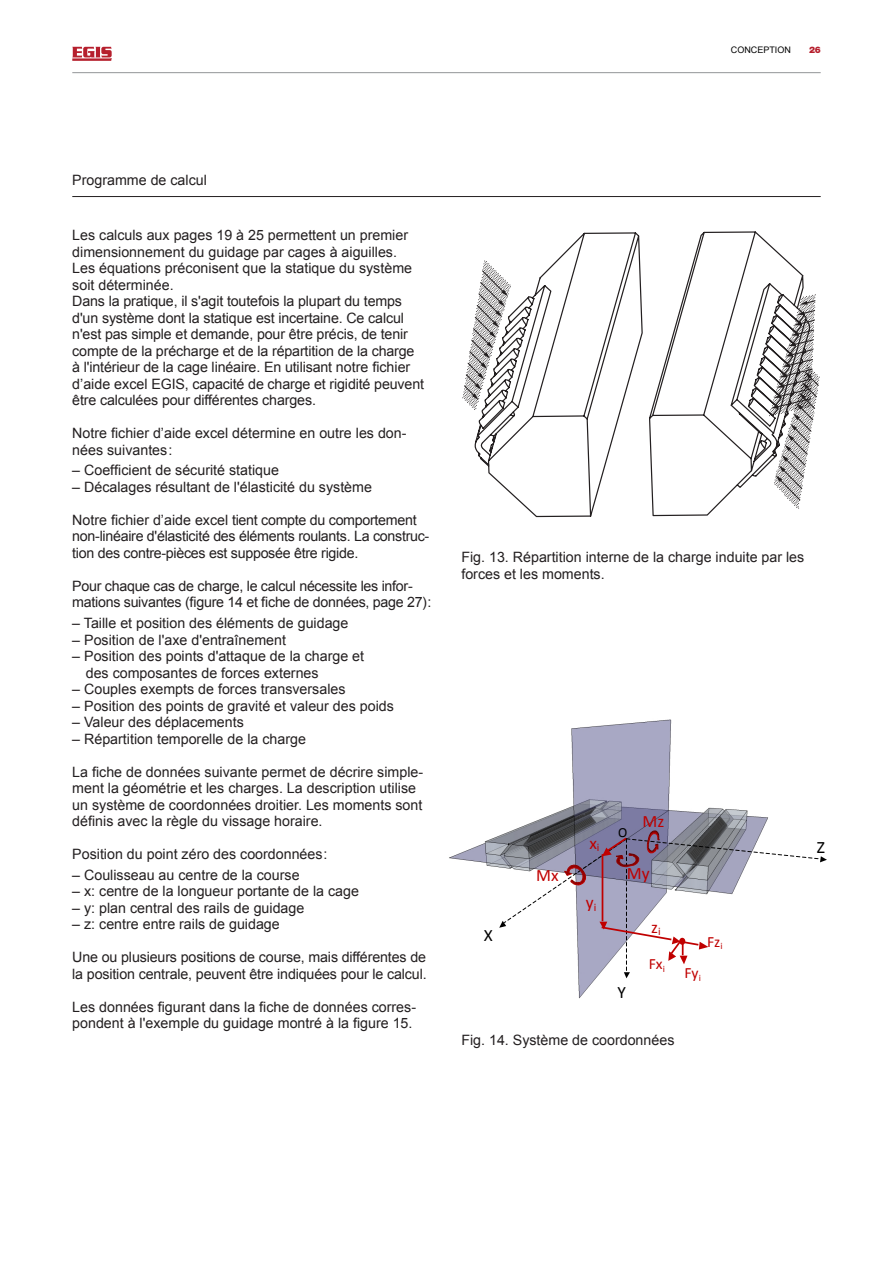
<style>
.page{position:relative;width:893px;height:1263px;background:#fff}
.page>*{position:absolute;margin:0;border:0;box-sizing:border-box;transform-origin:0 0}
.t1{font:17.4px "Calibri";color:#c00000}
.t2{font:17.4px "Calibri";color:#000}
.t3{font:15.75px "Calibri";color:#c00000}
.t4{font:14.25px/16.5px "Arial";color:#231f20}
.t5{font:14.25px/16.5px "Arial";letter-spacing:-.02em;color:#231f20}
.t6{font:13.95px "Calibri";color:#000}
.t7{font:9px "Arial";color:#000}
.t8{font:900 9px "Helvetica Neue LT Std";color:#b61f2d}
.s1{font-size:9.6px}
</style>
<div class="page">
<svg style="left:527px;top:231px;width:260px;height:287px"></svg>
<svg style="left:462px;top:260px;width:358px;height:249px"></svg>
<svg style="left:464px;top:270px;width:355px;height:231px"></svg>
<img style="left:449px;top:719px;width:319px;height:280px">
<svg style="left:499px;top:830px;width:328px;height:148px"></svg>
<hr style="left:72px;top:196px;width:749px;height:1px;background:#231f20">
<svg style="left:72px;top:47px;width:40px;height:14px"></svg>
<hr style="left:72px;top:72px;width:749px;height:1px;background:#939598">
<p class="t7" style="left:731px;top:44px;width:62px">CONCEPTION</p>
<p class="t8" style="left:809px;top:45px;width:13px">26</p>
<p class="t4" style="left:72px;top:172px;width:136px">Programme de calcul</p>
<p class="t4" style="left:72px;top:227px;width:353px">Les calculs aux pages 19 à 25 permettent un premier dimensionnement du guidage par cages à aiguilles.<br>Les équations préconisent que la statique du système soit déterminée.<br>Dans la pratique, il s'agit toutefois la plupart du temps d'un système dont la statique est incertaine. Ce calcul n'est pas simple et demande, pour être précis, de tenir compte de la précharge et de la répartition de la charge à l'intérieur de la cage linéaire. En utilisant notre fichier d’aide excel EGIS, capacité de charge et rigidité peuvent être calculées pour différentes charges.</p>
<p class="t4" style="left:72px;top:425px;width:336px">Notre fichier d’aide excel détermine en outre les don&shy;nées suivantes:</p>
<p class="t4" style="left:72px;top:462px;width:208px">– Coefficient de sécurité statique</p>
<p class="t4" style="left:72px;top:479px;width:301px">– Décalages résultant de l'élasticité du système</p>
<p class="t5" style="left:72px;top:512px;width:359px">Notre fichier d’aide excel tient compte du comportement non-linéaire d'élasticité des éléments roulants. La construc&shy;tion des contre-pièces est supposée être rigide.</p>
<p class="t5" style="left:72px;top:578px;width:361px">Pour chaque cas de charge, le calcul nécessite les infor&shy;mations suivantes (figure 14 et fiche de données, page 27):</p>
<p class="t4" style="left:72px;top:615px;width:278px">– Taille et position des éléments de guidage</p>
<p class="t4" style="left:72px;top:631px;width:215px">– Position de l'axe d'entraînement</p>
<p class="t4" style="left:86px;top:648px;width:280px;text-indent:-14px">– Position des points d'attaque de la charge et des composantes de forces externes</p>
<p class="t4" style="left:72px;top:681px;width:275px">– Couples exempts de forces transversales</p>
<p class="t4" style="left:72px;top:697px;width:323px">– Position des points de gravité et valeur des poids</p>
<p class="t4" style="left:72px;top:714px;width:173px">– Valeur des déplacements</p>
<p class="t4" style="left:72px;top:730px;width:235px">– Répartition temporelle de la charge</p>
<p class="t4" style="left:72px;top:763px;width:352px">La fiche de données suivante permet de décrire simple&shy;ment la géométrie et les charges. La description utilise un système de coordonnées droitier. Les moments sont définis avec la règle du vissage horaire.</p>
<p class="t4" style="left:72px;top:846px;width:257px">Position du point zéro des coordonnées:</p>
<p class="t4" style="left:72px;top:867px;width:229px">– Coulisseau au centre de la course</p>
<p class="t4" style="left:72px;top:883px;width:288px">– x: centre de la longueur portante de la cage</p>
<p class="t4" style="left:72px;top:900px;width:234px">– y: plan central des rails de guidage</p>
<p class="t4" style="left:72px;top:916px;width:209px">– z: centre entre rails de guidage</p>
<p class="t4" style="left:72px;top:949px;width:356px">Une ou plusieurs positions de course, mais différentes de la position centrale, peuvent être indiquées pour le calcul.</p>
<p class="t4" style="left:72px;top:999px;width:345px">Les données figurant dans la fiche de données corres&shy;pondent à l'exemple du guidage montré à la figure 15.</p>
<p class="t4" style="left:461px;top:549px;width:344px">Fig. 13. Répartition interne de la charge induite par les forces et les moments.</p>
<p class="t2" style="left:484px;top:924px;width:11px">X</p>
<p class="t1" style="left:589px;top:832px;width:12px">x<sub>i</sub></p>
<p class="t6" style="left:618px;top:823px;width:11px">O</p>
<p class="t1" style="left:643px;top:810px;width:23px">Mz</p>
<p class="t1" style="left:536px;top:864px;width:24px">Mx</p>
<p class="t1" style="left:627px;top:862px;width:24px">My</p>
<p class="t1" style="left:586px;top:891px;width:12px">y<sub>i</sub></p>
<p class="t2" style="left:617px;top:981px;width:10px">Y</p>
<p class="t1" style="left:651px;top:916px;width:11px">z<sub>i</sub></p>
<p class="t3" style="left:649px;top:958px;width:54px">Fx<span class="s1">i</span> Fy<sub>i</sub></p>
<p class="t3" style="left:707px;top:931px;width:17px">Fz<sub>i</sub></p>
<p class="t4" style="left:461px;top:1031px;width:215px">Fig. 14. Système de coordonnées</p>
<p class="t2" style="left:817px;top:836px;width:10px">Z</p>
</div>
